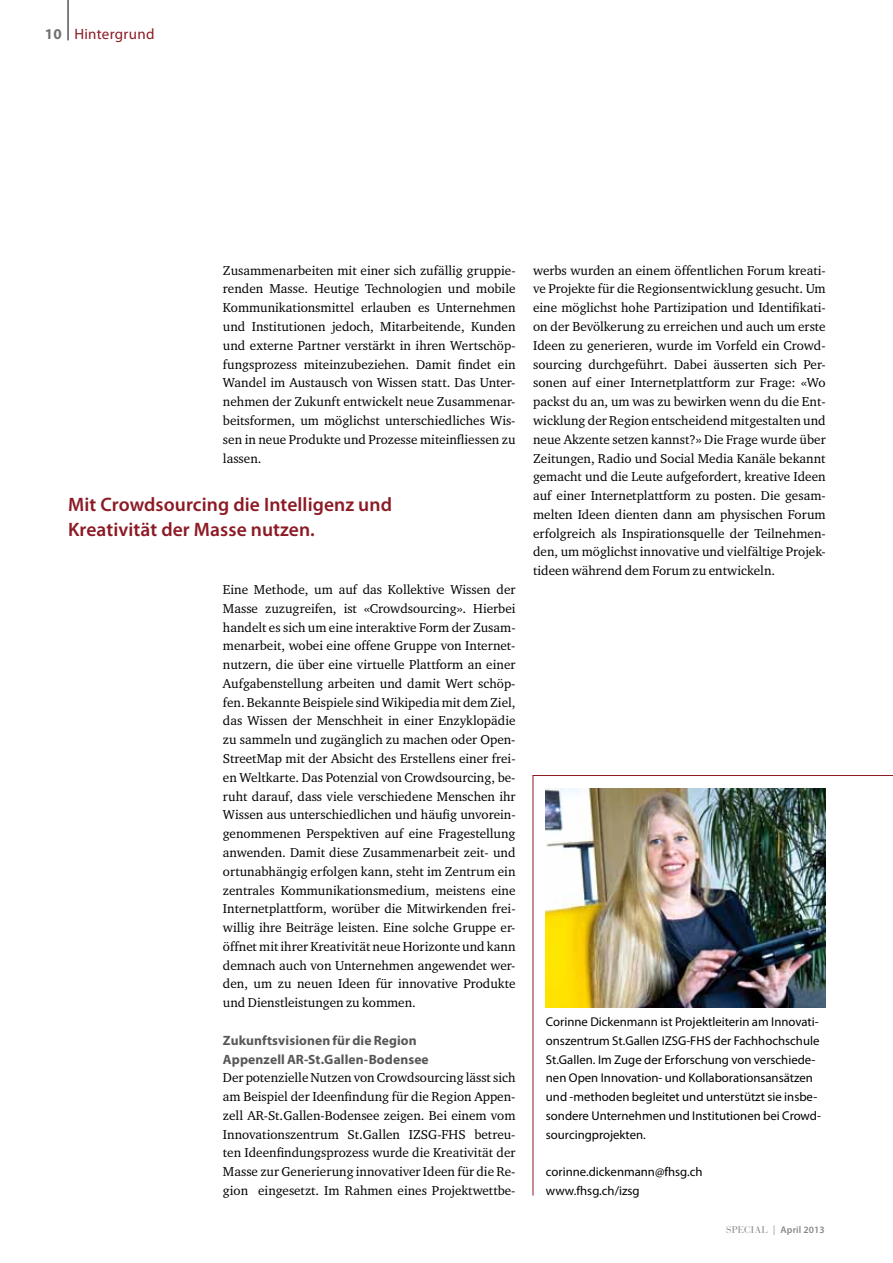
<style>
.page{position:relative;width:893px;height:1263px;background:#fff}
.page>*{position:absolute;margin:0;border:0;box-sizing:border-box;transform-origin:0 0}
.t1{font:600 19.5px/25.5px "Myriad Pro";letter-spacing:.005em;color:#8c1a24}
.t2{font:15px "Myriad Pro";letter-spacing:.02em;color:#8c1a24}
.t3{font:700 15px "Myriad Pro";color:#707172}
.t4{font:700 13.5px/18.8px "Myriad Pro";letter-spacing:.01em;color:#58585a}
.t5{font:13.2px/18.8px "Charter ITC";color:#000;text-align:justify}
.t6{font:12.75px/18.8px "Myriad Pro";color:#000}
.t7{font:600 9.75px "Myriad Pro";letter-spacing:.01em;color:#87888a}
.s1{font-family:"Bauer Bodoni";font-weight:400}
</style>
<div class="page">
<hr style="left:68px;top:0;width:1px;height:40px;background:#000">
<hr style="left:533px;top:775px;width:1px;height:420px;background:#8c1a24">
<hr style="left:532px;top:775px;width:361px;height:1px;background:#8c1a24">
<img style="left:546px;top:788px;width:279px;height:219px">
<p class="t3" style="left:45px;top:25px;width:18px">10</p>
<p class="t2" style="left:74px;top:25px;width:82px">Hintergrund</p>
<p class="t5" style="left:223px;top:260px;width:294px">Zusammenarbeiten mit einer sich zufällig gruppie&shy;renden Masse. Heutige Technologien und mobile Kommunikationsmittel erlauben es Unternehmen und Institutionen jedoch, Mitarbeitende, Kunden und externe Partner verstärkt in ihren Wertschöp&shy;fungsprozess miteinzubeziehen. Damit findet ein Wandel im Austausch von Wissen statt. Das Unter&shy;nehmen der Zukunft entwickelt neue Zusammenar&shy;beitsformen, um möglichst unterschiedliches Wis&shy;sen in neue Produkte und Prozesse miteinfliessen zu lassen.</p>
<h1 class="t1" style="left:68px;top:491px;width:326px">Mit Crowdsourcing die Intelligenz und<br>Kreativität der Masse nutzen.</h1>
<p class="t5" style="left:223px;top:580px;width:294px">Eine Methode, um auf das Kollektive Wissen der Masse zuzugreifen, ist «Crowdsourcing». Hierbei handelt es sich um eine interaktive Form der Zusam&shy;menarbeit, wobei eine offene Gruppe von Internet&shy;nutzern, die über eine virtuelle Plattform an einer Aufgabenstellung arbeiten und damit Wert schöp&shy;fen. Bekannte Beispiele sind Wikipedia mit dem Ziel, das Wissen der Menschheit in einer Enzyklopädie zu sammeln und zugänglich zu machen oder Open-StreetMap mit der Absicht des Erstellens einer frei&shy;en Weltkarte. Das Potenzial von Crowdsourcing, be&shy;ruht darauf, dass viele verschiedene Menschen ihr Wissen aus unterschiedlichen und häufig unvorein&shy;genommenen Perspektiven auf eine Fragestellung anwenden. Damit diese Zusammenarbeit zeit- und ortunabhängig erfolgen kann, steht im Zentrum ein zentrales Kommunikationsmedium, meistens eine Internetplattform, worüber die Mitwirkenden frei&shy;willig ihre Beiträge leisten. Eine solche Gruppe er&shy;öffnet mit ihrer Kreativität neue Horizonte und kann demnach auch von Unternehmen angewendet wer&shy;den, um zu neuen Ideen für innovative Produkte und Dienstleistungen zu kommen.</p>
<p class="t4" style="left:223px;top:1030px;width:207px">Zukunftsvisionen für die Region<br>Appenzell AR-St.Gallen-Bodensee</p>
<p class="t5" style="left:223px;top:1068px;width:294px">Der potenzielle Nutzen von Crowdsourcing lässt sich am Beispiel der Ideenfindung für die Region Appen&shy;zell AR-St.Gallen-Bodensee zeigen. Bei einem vom Innovationszentrum St.Gallen IZSG-FHS betreu&shy;ten Ideenfindungsprozess wurde die Kreativität der Masse zur Generierung innovativer Ideen für die Re&shy;gion eingesetzt. Im Rahmen eines Projektwettbe-</p>
<p class="t5" style="left:533px;top:260px;width:294px">werbs wurden an einem öffentlichen Forum kreati&shy;ve Projekte für die Regionsentwicklung gesucht. Um eine möglichst hohe Partizipation und Identifikati&shy;on der Bevölkerung zu erreichen und auch um erste Ideen zu generieren, wurde im Vorfeld ein Crowd&shy;sourcing durchgeführt. Dabei äusserten sich Per&shy;sonen auf einer Internetplattform zur Frage: «Wo packst du an, um was zu bewirken wenn du die Ent&shy;wicklung der Region entscheidend mitgestalten und neue Akzente setzen kannst?» Die Frage wurde über Zeitungen, Radio und Social Media Kanäle bekannt gemacht und die Leute aufgefordert, kreative Ideen auf einer Internetplattform zu posten. Die gesam&shy;melten Ideen dienten dann am physischen Forum erfolgreich als Inspirationsquelle der Teilnehmen&shy;den, um möglichst innovative und vielfältige Projek&shy;tideen während dem Forum zu entwickeln.</p>
<p class="t6" style="left:546px;top:1012px;width:277px">Corinne Dickenmann ist Projektleiterin am Innovati&shy;onszentrum St.Gallen IZSG-FHS der Fachhochschule St.Gallen. Im Zuge der Erforschung von verschiede&shy;nen Open Innovation- und Kollaborationsansätzen und -methoden begleitet und unterstützt sie insbe&shy;sondere Unternehmen und Institutionen bei Crowd&shy;sourcingprojekten.</p>
<p class="t6" style="left:546px;top:1162px;width:158px">corinne.dickenmann@fhsg.ch www.fhsg.ch/izsg</p>
<p class="t7" style="left:726px;top:1223px;width:100px"><span class="s1">SPECIAL |</span> April 2013</p>
</div>
